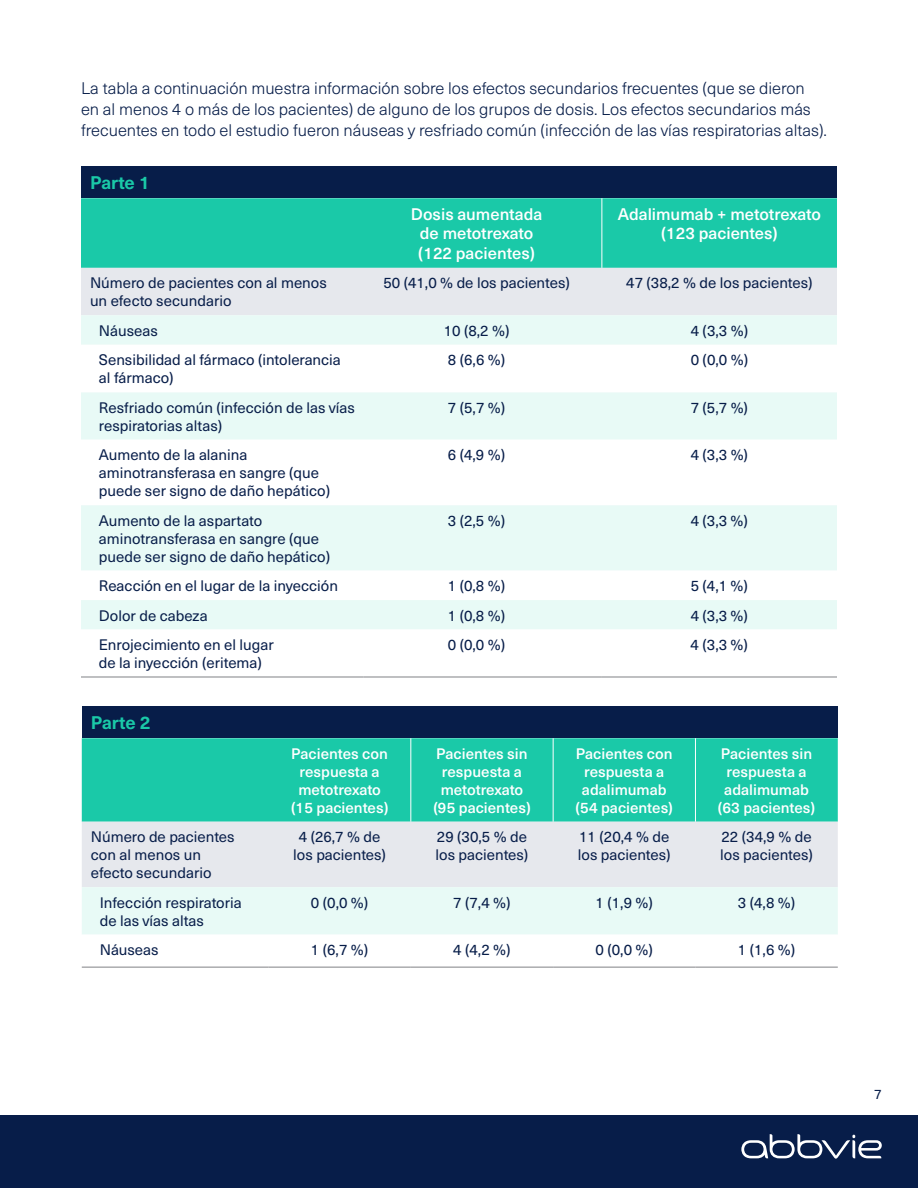
<style>
.page{position:relative;width:918px;height:1188px;background:#fff}
.page>*{position:absolute;margin:0;border:0;box-sizing:border-box;transform-origin:0 0}
.t1{font:700 18px "Neue Haas Unica Pro";letter-spacing:-.005em;color:#1ac9a8}
.t2{font:300 16.5px/21px "Neue Haas Unica Pro";color:#071d49}
.t3{font:500 16.5px/19.5px "Neue Haas Unica Pro";color:#fff;text-align:center}
.t4{font:15px/18px "Neue Haas Unica Pro";color:#071d49}
.t5{font:500 15px/18px "Neue Haas Unica Pro";color:#fff;text-align:center}
.t6{font:13.5px "Neue Haas Unica Pro";color:#071d49}
</style>
<div class="page">
<div style="left:0;top:1115px;width:918px;height:73px;background:#071d49"></div>
<div style="left:81px;top:166px;width:756px;height:32px;background:#071d49"></div>
<div style="left:81px;top:198px;width:756px;height:70px;background:#1ac9a8"></div>
<div style="left:81px;top:268px;width:756px;height:47px;background:#e6e8ed"></div>
<div style="left:81px;top:315px;width:756px;height:30px;background:#e8faf6"></div>
<svg style="left:81px;top:392px;width:756px;height:285px"></svg>
<hr style="left:81px;top:677px;width:282px;height:1px;background:#808285">
<hr style="left:363px;top:677px;width:239px;height:1px;background:#808285">
<hr style="left:602px;top:677px;width:235px;height:1px;background:#808285">
<hr style="left:602px;top:198px;width:1px;height:70px;background:#fff">
<div style="left:82px;top:706px;width:756px;height:32px;background:#071d49"></div>
<div style="left:82px;top:738px;width:756px;height:84px;background:#1ac9a8"></div>
<div style="left:82px;top:822px;width:756px;height:65px;background:#e6e8ed"></div>
<svg style="left:82px;top:887px;width:756px;height:80px"></svg>
<hr style="left:410px;top:738px;width:1px;height:84px;background:#fff">
<hr style="left:553px;top:738px;width:1px;height:84px;background:#fff">
<hr style="left:695px;top:738px;width:1px;height:84px;background:#fff">
<hr style="left:82px;top:967px;width:187px;height:1px;background:#808285">
<hr style="left:268px;top:967px;width:143px;height:1px;background:#808285">
<hr style="left:411px;top:967px;width:142px;height:1px;background:#808285">
<hr style="left:553px;top:967px;width:142px;height:1px;background:#808285">
<hr style="left:695px;top:967px;width:143px;height:1px;background:#808285">
<svg style="left:741px;top:1134px;width:141px;height:25px"></svg>
<p class="t2" style="left:81px;top:78px;width:748px">La tabla a continuación muestra información sobre los efectos secundarios frecuentes (que se dieron en al menos 4 o más de los pacientes) de alguno de los grupos de dosis. Los efectos secundarios más frecuentes en todo el estudio fueron náuseas y resfriado común (infección de las vías respiratorias altas).</p>
<p class="t1" style="left:90px;top:172px;width:61px">Parte 1</p>
<p class="t3" style="left:411px;top:204px;width:133px">Dosis aumentada de metotrexato (122 pacientes)</p>
<p class="t3" style="left:618px;top:204px;width:205px">Adalimumab + metotrexato (123 pacientes)</p>
<p class="t4" style="left:90px;top:274px;width:238px">Número de pacientes con al menos un efecto secundario</p>
<p class="t4" style="left:383px;top:274px;width:188px">50 (41,0 % de los pacientes)</p>
<p class="t4" style="left:626px;top:274px;width:188px">47 (38,2 % de los pacientes)</p>
<p class="t4" style="left:99px;top:322px;width:60px">Náuseas</p>
<p class="t4" style="left:444px;top:322px;width:67px">10 (8,2 %)</p>
<p class="t4" style="left:691px;top:322px;width:59px">4 (3,3 %)</p>
<p class="t4" style="left:99px;top:351px;width:243px">Sensibilidad al fármaco (intolerancia al fármaco)</p>
<p class="t4" style="left:448px;top:351px;width:59px">8 (6,6 %)</p>
<p class="t4" style="left:691px;top:351px;width:59px">0 (0,0 %)</p>
<p class="t4" style="left:99px;top:399px;width:258px">Resfriado común (infección de las vías respiratorias altas)</p>
<p class="t4" style="left:448px;top:399px;width:59px">7 (5,7 %)</p>
<p class="t4" style="left:691px;top:399px;width:59px">7 (5,7 %)</p>
<p class="t4" style="left:99px;top:446px;width:233px">Aumento de la alanina aminotransferasa en sangre (que puede ser signo de daño hepático)</p>
<p class="t4" style="left:448px;top:446px;width:59px">6 (4,9 %)</p>
<p class="t4" style="left:691px;top:446px;width:59px">4 (3,3 %)</p>
<p class="t4" style="left:99px;top:512px;width:233px">Aumento de la aspartato aminotransferasa en sangre (que puede ser signo de daño hepático)</p>
<p class="t4" style="left:448px;top:512px;width:59px">3 (2,5 %)</p>
<p class="t4" style="left:691px;top:512px;width:59px">4 (3,3 %)</p>
<p class="t4" style="left:99px;top:577px;width:241px">Reacción en el lugar de la inyección</p>
<p class="t4" style="left:448px;top:577px;width:59px">1 (0,8 %)</p>
<p class="t4" style="left:691px;top:577px;width:59px">5 (4,1 %)</p>
<p class="t4" style="left:99px;top:606px;width:110px">Dolor de cabeza</p>
<p class="t4" style="left:448px;top:606px;width:59px">1 (0,8 %)</p>
<p class="t4" style="left:691px;top:606px;width:59px">4 (3,3 %)</p>
<p class="t4" style="left:99px;top:636px;width:176px">Enrojecimiento en el lugar de la inyección (eritema)</p>
<p class="t4" style="left:448px;top:636px;width:59px">0 (0,0 %)</p>
<p class="t4" style="left:691px;top:636px;width:59px">4 (3,3 %)</p>
<p class="t1" style="left:91px;top:712px;width:61px">Parte 2</p>
<p class="t5" style="left:291px;top:745px;width:99px">Pacientes con respuesta a metotrexato (15 pacientes)</p>
<p class="t5" style="left:433px;top:745px;width:99px">Pacientes sin respuesta a metotrexato (95 pacientes)</p>
<p class="t5" style="left:576px;top:745px;width:99px">Pacientes con respuesta a adalimumab (54 pacientes)</p>
<p class="t5" style="left:718px;top:745px;width:99px">Pacientes sin respuesta a adalimumab (63 pacientes)</p>
<p class="t4" style="left:91px;top:828px;width:145px">Número de pacientes con al menos un efecto secundario</p>
<p class="t4" style="left:293px;top:828px;width:94px;text-align:center">4 (26,7 % de los pacientes)</p>
<p class="t4" style="left:436px;top:828px;width:94px">29 (30,5 % de los pacientes)</p>
<p class="t4" style="left:578px;top:828px;width:94px">11 (20,4 % de los pacientes)</p>
<p class="t4" style="left:720px;top:828px;width:94px">22 (34,9 % de los pacientes)</p>
<p class="t4" style="left:100px;top:894px;width:144px">Infección respiratoria de las vías altas</p>
<p class="t4" style="left:311px;top:894px;width:59px">0 (0,0 %)</p>
<p class="t4" style="left:453px;top:894px;width:59px">7 (7,4 %)</p>
<p class="t4" style="left:596px;top:894px;width:59px">1 (1,9 %)</p>
<p class="t4" style="left:738px;top:894px;width:59px">3 (4,8 %)</p>
<p class="t4" style="left:100px;top:941px;width:60px">Náuseas</p>
<p class="t4" style="left:311px;top:941px;width:59px">1 (6,7 %)</p>
<p class="t4" style="left:453px;top:941px;width:59px">4 (4,2 %)</p>
<p class="t4" style="left:596px;top:941px;width:59px">0 (0,0 %)</p>
<p class="t4" style="left:738px;top:941px;width:59px">1 (1,6 %)</p>
<p class="t6" style="left:874px;top:1086px;width:9px">7</p>
</div>
